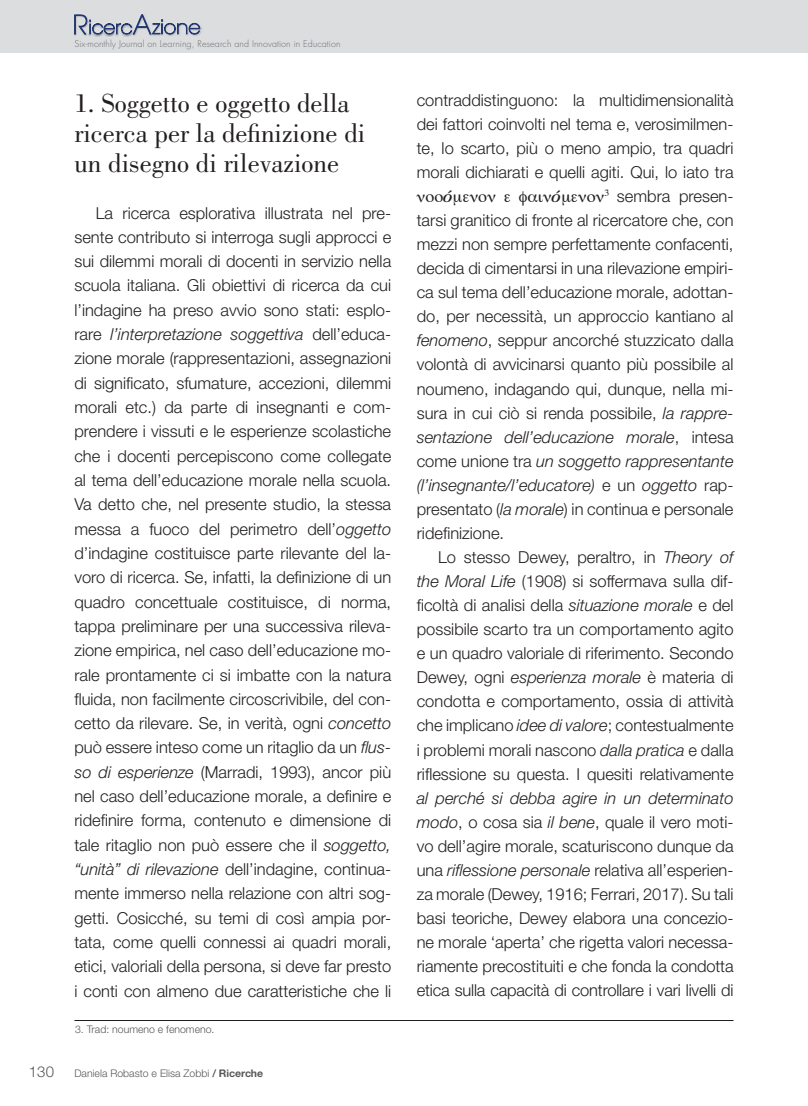
<style>
.page{position:relative;width:808px;height:1106px;background:#fff}
.page>*{position:absolute;margin:0;border:0;box-sizing:border-box;transform-origin:0 0}
.t1{font:27px/30.3px "Bodoni";color:#231f20}
.t2{font:300 16.5px/24px "Helvetica Neue LT";color:#231f20;text-align:justify}
.t3{font:italic 600 16.5px "New Aster LT";color:#231f20}
.t4{font:300 15px "Helvetica Neue CE";color:#57585a}
.t5{font:300 10.5px "Helvetica Neue CE";color:#57585a}
.t6{font:300 9px "Futura";letter-spacing:.01em;color:#6c6d70}
.s1{font-style:italic}
.s2{font-weight:500}
.s3{font-weight:700}
</style>
<div class="page">
<div style="left:0;top:0;width:808px;height:53px;background:#dcdddf"></div>
<hr style="left:74px;top:1020px;width:659px;height:1px;background:#231f20">
<div style="left:72px;top:14px;width:18px;height:23px;background:#231f20;opacity:.3"></div>
<div style="left:87px;top:18px;width:48px;height:19px;background:#231f20;opacity:.5"></div>
<div style="left:131px;top:13px;width:23px;height:24px;background:#231f20;opacity:.3"></div>
<div style="left:150px;top:18px;width:53px;height:19px;background:#231f20;opacity:.3"></div>
<svg style="left:74px;top:14px;width:126px;height:21px"></svg>
<p class="t4" style="left:29px;top:1062px;width:27px">130</p>
<p class="t6" style="left:74px;top:38px;width:268px">Six-monthly Journal on Learning, Research and Innovation in Education</p>
<h1 class="t1" style="left:74px;top:88px;width:292px">1. Soggetto e oggetto della ricerca per la definizione di un disegno di rilevazione</h1>
<p class="t2" style="left:74px;top:200px;width:318px;text-indent:21px">La ricerca esplorativa illustrata nel pre&shy;sente contributo si interroga sugli approcci e sui dilemmi morali di docenti in servizio nella scuola italiana. Gli obiettivi di ricerca da cui l’indagine ha preso avvio sono stati: esplo&shy;rare <span class="s1">l’interpretazione soggettiva</span> dell’educa&shy;zione morale (rappresentazioni, assegnazioni di significato, sfumature, accezioni, dilemmi morali etc.) da parte di insegnanti e com&shy;prendere i vissuti e le esperienze scolastiche che i docenti percepiscono come collegate al tema dell’educazione morale nella scuola.<br>Va detto che, nel presente studio, la stessa messa a fuoco del perimetro dell’<span class="s1">oggetto </span>d’indagine costituisce parte rilevante del la&shy;voro di ricerca. Se, infatti, la definizione di un quadro concettuale costituisce, di norma, tappa preliminare per una successiva rileva&shy;zione empirica, nel caso dell’educazione mo&shy;rale prontamente ci si imbatte con la natura fluida, non facilmente circoscrivibile, del con&shy;cetto da rilevare. Se, in verità, ogni <span class="s1">concetto </span>può essere inteso come un ritaglio da un <span class="s1">flus&shy;so di esperienze</span> (Marradi, 1993), ancor più nel caso dell’educazione morale, a definire e ridefinire forma, contenuto e dimensione di tale ritaglio non può essere che il <span class="s1">soggetto, “unità” di rilevazione</span> dell’indagine, continua&shy;mente immerso nella relazione con altri sog&shy;getti. Cosicché, su temi di così ampia por&shy;tata, come quelli connessi ai quadri morali, etici, valoriali della persona, si deve far presto i conti con almeno due caratteristiche che li</p>
<p class="t5" style="left:75px;top:1023px;width:141px">3. Trad: noumeno e fenomeno.</p>
<p class="t5" style="left:74px;top:1067px;width:190px">Daniela Robasto e Elisa Zobbi <span class="s2">/</span> <span class="s3">Ricerche</span></p>
<p class="t2" style="left:417px;top:88px;width:318px">contraddistinguono: la multidimensionalità dei fattori coinvolti nel tema e, verosimilmen&shy;te, lo scarto, più o meno ampio, tra quadri morali dichiarati e quelli agiti. Qui, lo iato tra</p>
<p class="t3" style="left:443px;top:187px;width:11px">ó</p>
<p class="t3" style="left:552px;top:187px;width:11px">ó</p>
<p class="t2" style="left:417px;top:184px;width:318px;text-indent:188px">✓ sembra presen&shy;tarsi granitico di fronte al ricercatore che, con mezzi non sempre perfettamente confacenti, decida di cimentarsi in una rilevazione empiri&shy;ca sul tema dell’educazione morale, adottan&shy;do, per necessità, un approccio kantiano al <span class="s1">fenomeno</span>, seppur ancorché stuzzicato dalla volontà di avvicinarsi quanto più possibile al noumeno, indagando qui, dunque, nella mi&shy;sura in cui ciò si renda possibile, <span class="s1">la rappre&shy;sentazione dell’educazione morale</span>, intesa come unione tra <span class="s1">un soggetto rappresentante (l’insegnante/l’educatore)</span> e un <span class="s1">oggetto</span> rap&shy;presentato (<span class="s1">la morale</span>) in continua e personale ridefinizione.</p>
<p class="t2" style="left:417px;top:545px;width:318px;text-indent:21px">Lo stesso Dewey, peraltro, in <span class="s1">Theory of the Moral Life</span> (1908) si soffermava sulla dif&shy;ficoltà di analisi della <span class="s1">situazione morale</span> e del possibile scarto tra un comportamento agito e un quadro valoriale di riferimento. Secondo Dewey, ogni <span class="s1">esperienza morale</span> è materia di condotta e comportamento, ossia di attività che implicano <span class="s1">idee di valore</span>; contestualmente i problemi morali nascono <span class="s1">dalla pratica</span> e dalla riflessione su questa. I quesiti relativamente</p>
<p class="t2" style="left:417px;top:785px;width:318px"><span class="s1">al perché si debba agire in un determinato modo</span>, o cosa sia <span class="s1">il bene</span>, quale il vero moti&shy;vo dell’agire morale, scaturiscono dunque da una <span class="s1">riflessione personale</span> relativa all’esperien&shy;za morale (Dewey, 1916; Ferrari, 2017). Su tali basi teoriche, Dewey elabora una concezio&shy;ne morale ‘aperta’ che rigetta valori necessa&shy;riamente precostituiti e che fonda la condotta etica sulla capacità di controllare i vari livelli di</p>
</div>
